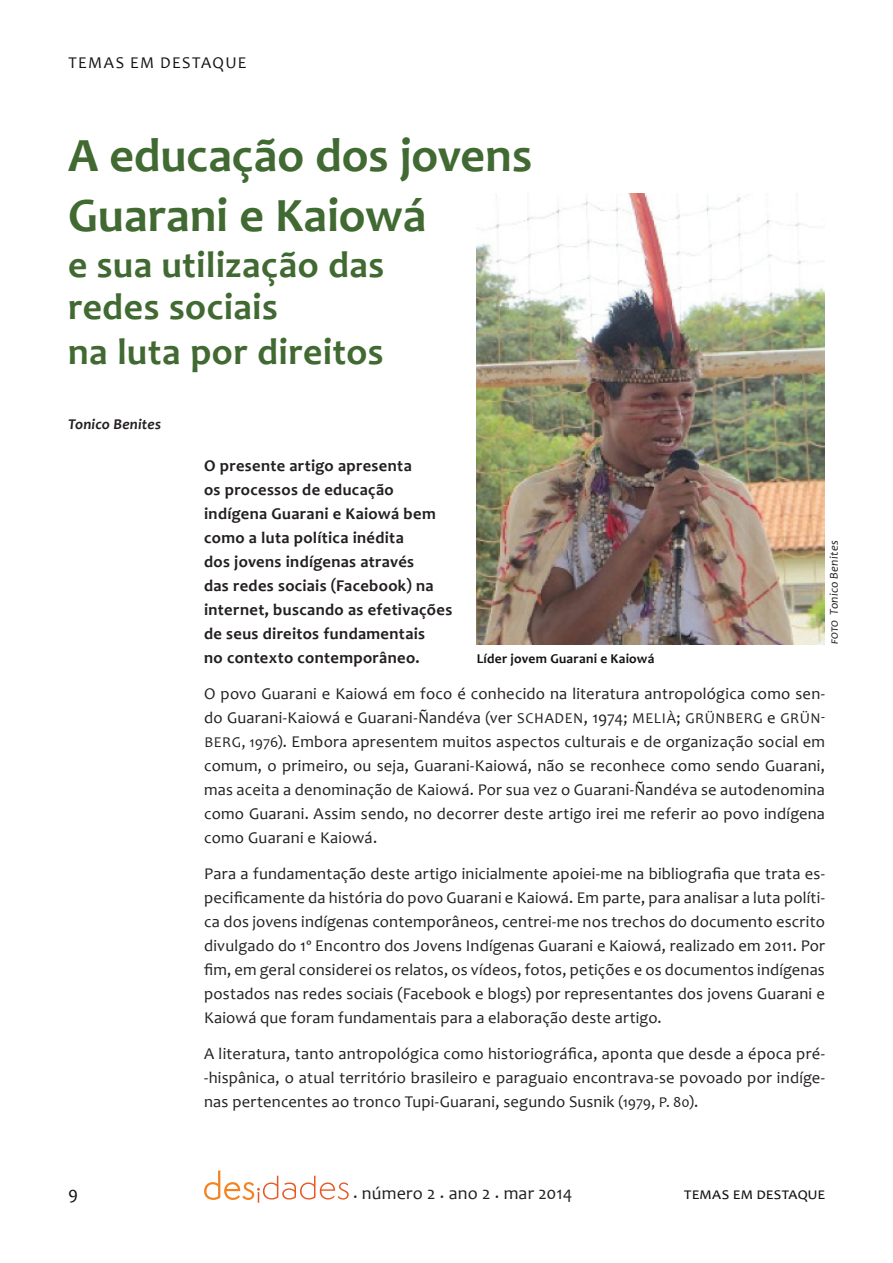
<style>
.page{position:relative;width:893px;height:1263px;background:#fff}
.page>*{position:absolute;margin:0;border:0;box-sizing:border-box;transform-origin:0 0}
.t1{font:700 48px/60px "Candara";letter-spacing:.005em;color:#416932}
.t2{font:700 37.5px/43.5px "Candara";letter-spacing:.015em;color:#416932}
.t3{font:18px "Candara";letter-spacing:.01em;color:#231f20}
.t4{font:18px "Candara";color:#131212}
.t5{font:16.5px/24px "Candara";letter-spacing:.015em;color:#231f20;text-align:justify}
.t6{font:700 16.5px/24px "Candara";letter-spacing:.025em;color:#231f20}
.t7{font:16.5px "Candara";letter-spacing:.02em;color:#131212}
.t8{font:15px "Candara";letter-spacing:.035em;color:#231f20}
.t9{font:italic 700 15px "Candara";letter-spacing:.015em;color:#231f20}
.t10{font:700 13.5px "Candara";letter-spacing:.025em;color:#131212}
.t11{font:italic 12px "Candara";letter-spacing:.025em;color:#231f20}
.s1{font-size:15px}
.s2{font-size:16.5px}
</style>
<div class="page">
<svg style="left:204px;top:1170px;width:145px;height:33px"></svg>
<img style="left:476px;top:193px;width:349px;height:451px">
<p class="t7" style="left:68px;top:52px;width:13px">temas</p>
<p class="t7" style="left:130px;top:52px;width:41px">em desta</p>
<p class="t7" style="left:213px;top:52px;width:24px">que</p>
<h1 class="t1" style="left:68px;top:125px;width:466px">A educação dos jovens<br>Guarani e Kaiowá</h1>
<h2 class="t2" style="left:68px;top:243px;width:318px">e sua utilização das redes sociais<br>na luta por direitos</h2>
<p class="t9" style="left:68px;top:415px;width:95px">Tonico Benites</p>
<p class="t6" style="left:204px;top:453px;width:250px">O presente artigo apresenta<br>os processos de educação indígena Guarani e Kaiowá bem como a luta política inédita<br>dos jovens indígenas através<br>das redes sociais (Facebook) na internet, buscando as efetivações de seus direitos fundamentais<br>no contexto contemporâneo.</p>
<p class="t5" style="left:204px;top:681px;width:622px">O povo Guarani e Kaiowá em foco é conhecido na literatura antropológica como sen&shy;do Guarani-Kaiowá e Guarani-Ñandéva <span class="s1">(</span>ver <span class="s1">Schaden</span></p>
<p class="t11" style="left:826px;top:644px;width:105px;rotate:-90deg">foto Tonico Benites</p>
<p class="t10" style="left:477px;top:650px;width:179px">Líder jovem Guarani e Kaiowá</p>
<p class="t8" style="left:584px;top:709px;width:142px"><span class="s2">, 1974;</span> Melià<span class="s2">;</span> Grünberg</p>
<p class="t8" style="left:767px;top:709px;width:59px"><span class="s2">e</span> Grün-</p>
<p class="t5" style="left:204px;top:729px;width:622px;text-indent:38px"><span class="s1">, 1976)</span>. Embora apresentem muitos aspectos culturais e de organização social em comum, o primeiro, ou seja, Guarani-Kaiowá, não se reconhece como sendo Guarani, mas aceita a denominação de Kaiowá. Por sua vez o Guarani-Ñandéva se autodenomina como Guarani. Assim sendo, no decorrer deste artigo irei me referir ao povo indígena como Guarani e Kaiowá.</p>
<p class="t5" style="left:204px;top:861px;width:622px">Para a fundamentação deste artigo inicialmente apoiei-me na bibliografia que trata es&shy;pecificamente da história do povo Guarani e Kaiowá. Em parte, para analisar a luta políti&shy;ca dos jovens indígenas contemporâneos, centrei-me nos trechos do documento escrito divulgado do 1º Encontro dos Jovens Indígenas Guarani e Kaiowá, realizado em 2011. Por fim, em geral considerei os relatos, os vídeos, fotos, petições e os documentos indígenas postados nas redes sociais (Facebook e blogs) por representantes dos jovens Guarani e Kaiowá que foram fundamentais para a elaboração deste artigo.</p>
<p class="t5" style="left:204px;top:1041px;width:622px">A literatura, tanto antropológica como historiográfica, aponta que desde a época pré--hispânica, o atual território brasileiro e paraguaio encontrava-se povoado por indíge&shy;nas pertencentes ao tronco Tupi-Guarani, segundo Susnik <span class="s1">(1979, p. 80)</span>.</p>
<p class="t8" style="left:204px;top:733px;width:10px">berg</p>
<p class="t4" style="left:68px;top:1182px;width:11px">9</p>
<p class="t3" style="left:353px;top:1182px;width:221px">. número 2 . ano 2 . mar 2014</p>
<p class="t7" style="left:684px;top:1183px;width:142px">temas em destaque</p>
</div>
